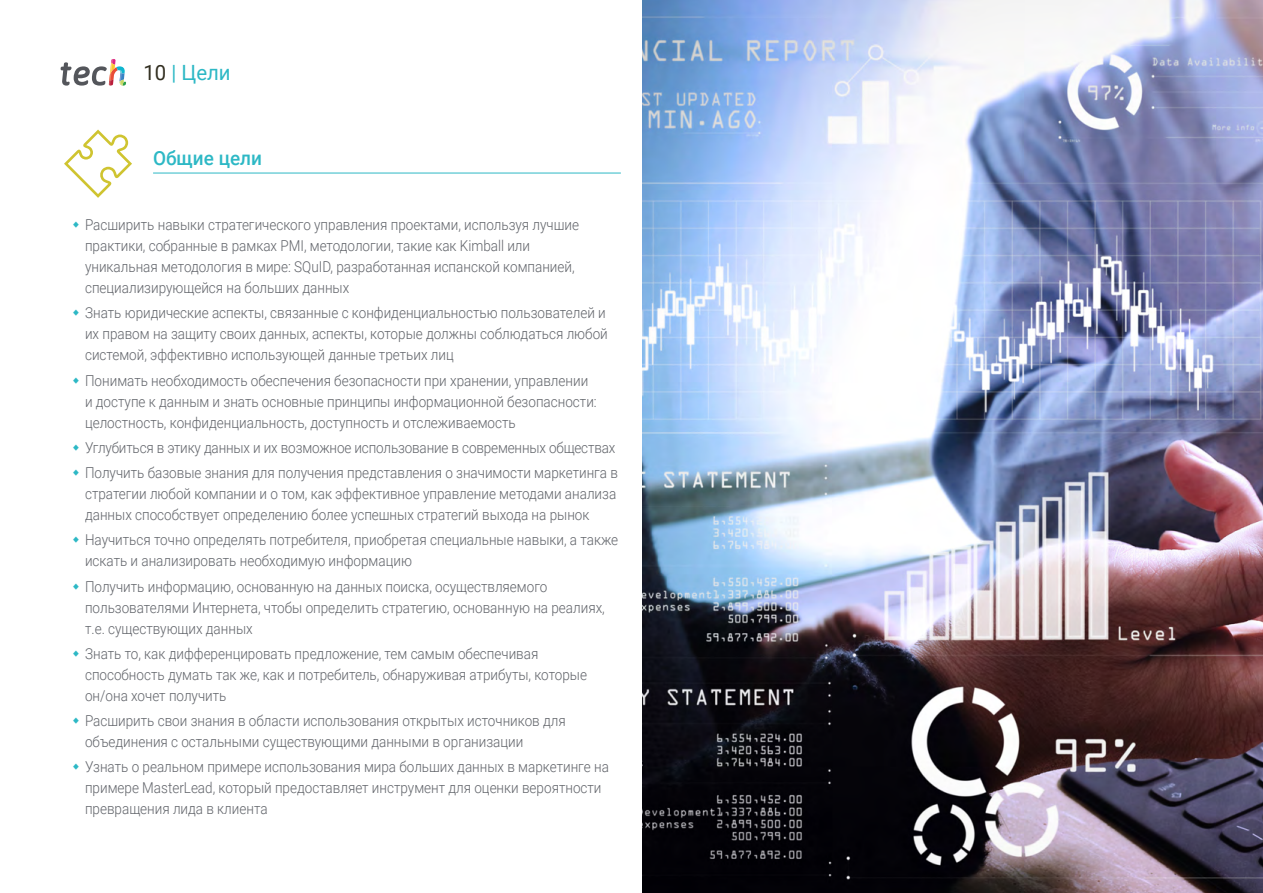
<style>
.page{position:relative;width:1263px;height:893px;background:#fff}
.page>*{position:absolute;margin:0;border:0;box-sizing:border-box;transform-origin:0 0}
.t1{font:21px "Roboto";color:#2db8c5}
.t2{font:500 19.5px "Roboto";color:#2db8c5}
.t3{font:300 15px/21px "Roboto";color:#61646a;scale:.9 1}
.s1{color:#312e20}
</style>
<div class="page">
<hr style="left:153px;top:173px;width:468px;height:1px;background:#2db8c5">
<svg style="left:64px;top:130px;width:68px;height:68px"></svg>
<svg style="left:61px;top:59px;width:65px;height:27px"></svg>
<img style="left:642px;top:0;width:621px;height:893px">
<h1 class="t1" style="left:144px;top:57px;width:89px"><span class="s1">10</span> | Цели</h1>
<h2 class="t2" style="left:153px;top:144px;width:110px">Общие цели</h2>
<p class="t3" style="left:85px;top:214px;width:550px">Расширить навыки стратегического управления проектами, используя лучшие практики, собранные в рамках PMI, методологии, такие как Kimball или уникальная методология в мире: SQuID, разработанная испанской компанией, специализирующейся на больших данных</p>
<p class="t3" style="left:85px;top:302px;width:582px">Знать юридические аспекты, связанные с конфиденциальностью пользователей и их правом на защиту своих данных, аспекты, которые должны соблюдаться любой системой, эффективно использующей данные третьих лиц</p>
<p class="t3" style="left:85px;top:369px;width:570px">Понимать необходимость обеспечения безопасности при хранении, управлении и доступе к данным и знать основные принципы информационной безопасности: целостность, конфиденциальность, доступность и отслеживаемость</p>
<p class="t3" style="left:85px;top:434px;width:594px;line-height:25.2px">Углубиться в этику данных и их возможное использование в современных обществах<br>Получить базовые знания для получения представления о значимости маркетинга в</p>
<p class="t3" style="left:85px;top:483px;width:592px">стратегии любой компании и о том, как эффективное управление методами анализа данных способствует определению более успешных стратегий выхода на рынок</p>
<p class="t3" style="left:85px;top:529px;width:594px">Научиться точно определять потребителя, приобретая специальные навыки, а также искать и анализировать необходимую информацию</p>
<p class="t3" style="left:85px;top:575px;width:579px">Получить информацию, основанную на данных поиска, осуществляемого пользователями Интернета, чтобы определить стратегию, основанную на реалиях, т.е. существующих данных</p>
<p class="t3" style="left:85px;top:642px;width:559px">Знать то, как дифференцировать предложение, тем самым обеспечивая способность думать так же, как и потребитель, обнаруживая атрибуты, которые он/она хочет получить</p>
<p class="t3" style="left:85px;top:710px;width:536px">Расширить свои знания в области использования открытых источников для объединения с остальными существующими данными в организации</p>
<p class="t3" style="left:85px;top:756px;width:583px">Узнать о реальном примере использования мира больших данных в маркетинге на примере MasterLead, который предоставляет инструмент для оценки вероятности превращения лида в клиента</p>
</div>
